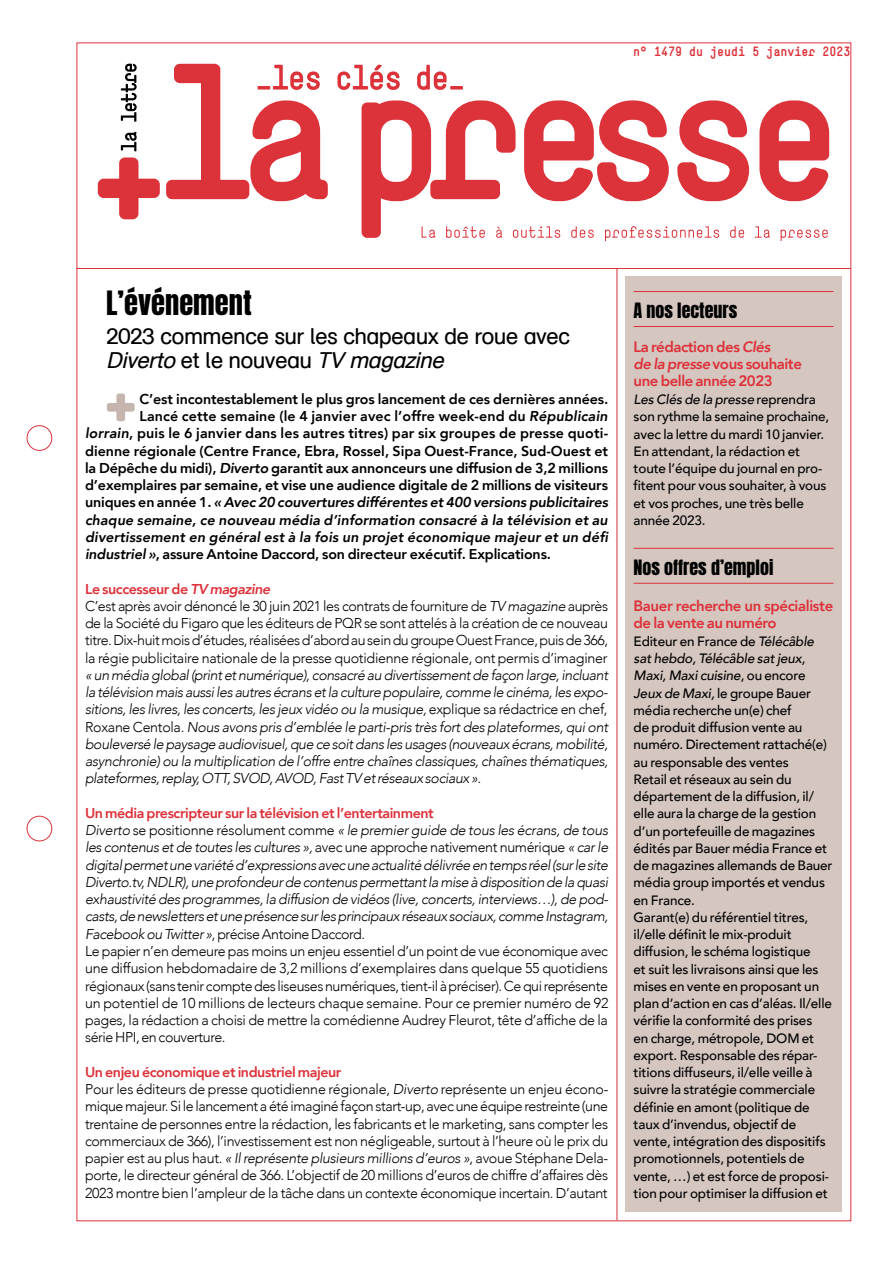
<style>
.page{position:relative;width:893px;height:1263px;background:#fff}
.page>*{position:absolute;margin:0;border:0;box-sizing:border-box;transform-origin:0 0}
.t1{font:28.5px "Anton";color:#000}
.t2{font:22.5px/24px "AG Schoolbook Regular A";letter-spacing:-.03em;color:#000}
.t3{font:18px "Anton";color:#000}
.t4{font:800 15px/17.2px "Avenir";letter-spacing:-.03em;color:#dd313a}
.t5{font:300 14.25px/17.2px "Avenir";letter-spacing:-.025em;color:#000}
.t6{font:italic 300 14.25px/17.2px "Avenir";letter-spacing:-.03em;color:#000;text-align:justify}
.t7{font:800 14.25px "Avenir";letter-spacing:-.01em;color:#000}
.t8{font:italic 800 14.25px "Avenir";letter-spacing:.005em;color:#000}
.t9{font:800 14.25px "Avenir";letter-spacing:.01em;color:#000}
.t10{font:500 13.5px/17.2px "Avenir";letter-spacing:-.01em;color:#000}
.t11{font:12.75px "Simple Bold Titling";color:#dd313a}
.s1{font-style:italic}
.s2{font-style:normal}
.s3{font-weight:800;color:#dd313a}
.s4{font-weight:800;font-style:italic;color:#dd313a}
</style>
<div class="page">
<svg style="left:107px;top:393px;width:28px;height:28px"></svg>
<div style="left:625px;top:277px;width:217px;height:263px;background:#d5c6c0"></div>
<hr style="left:634px;top:291px;width:199px;height:1px;background:#dd313a">
<hr style="left:634px;top:326px;width:199px;height:1px;background:#dd313a">
<div style="left:625px;top:533px;width:217px;height:679px;background:#d5c6c0"></div>
<hr style="left:634px;top:548px;width:199px;height:1px;background:#dd313a">
<hr style="left:634px;top:583px;width:199px;height:1px;background:#dd313a">
<div style="left:27px;top:425px;width:25px;height:26px;border:1px solid #dc323a;border-radius:50%"></div>
<div style="left:27px;top:816px;width:25px;height:25px;border:1px solid #dc323a;border-radius:50%"></div>
<svg style="left:166px;top:64px;width:663px;height:174px"></svg>
<svg style="left:98px;top:157px;width:62px;height:62px"></svg>
<svg style="left:258px;top:65px;width:205px;height:25px"></svg>
<svg style="left:422px;top:226px;width:406px;height:15px"></svg>
<svg style="left:121px;top:64px;width:16px;height:87px"></svg>
<hr style="left:77px;top:268px;width:774px;height:1px;background:#dc323a">
<hr style="left:617px;top:269px;width:1px;height:951px;background:#dc323a">
<p class="t11" style="left:633px;top:44px;width:219px">n° 1479 du jeudi 5 janvier 2023</p>
<h1 class="t1" style="left:106px;top:289px;width:147px">L’événement</h1>
<h2 class="t2" style="left:106px;top:325px;width:466px">2023 commence sur les chapeaux de roue avec<br><span class="s1">Diverto</span> e t l e n o u v e a u <span class="s1">TV magazine</span></h2>
<p class="t7" style="left:139px;top:388px;width:470px">C’est incontestablement le plus gros lancement de ces dernières années.</p>
<p class="t9" style="left:139px;top:405px;width:470px">Lancé cette semaine (le 4 janvier avec l’offre week-end du <span class="s1">Républicain</span></p>
<p class="t9" style="left:85px;top:422px;width:525px"><span class="s1">lorrain</span>, puis le 6 janvier dans les autres titres) par six groupes de presse quoti-</p>
<p class="t7" style="left:85px;top:439px;width:524px">dienne régionale (Centre France, Ebra, Rossel, Sipa Ouest-France, Sud-Ouest et</p>
<p class="t7" style="left:85px;top:457px;width:524px">la Dépêche du midi), <span class="s1">Diverto</span> garantit aux annonceurs une diffusion de 3,2 millions</p>
<p class="t7" style="left:85px;top:474px;width:524px">d’exemplaires par semaine, et vise une audience digitale de 2 millions de visiteurs</p>
<p class="t8" style="left:85px;top:494px;width:525px"><span class="s2">uniques en année 1.</span> « Avec 20 couvertures différentes et 400 versions publicitaires</p>
<p class="t8" style="left:85px;top:511px;width:524px">chaque semaine, ce nouveau média d’information consacré à la télévision et au</p>
<p class="t8" style="left:85px;top:528px;width:525px">divertissement en général est à la fois un projet économique majeur et un défi</p>
<p class="t7" style="left:85px;top:543px;width:468px"><span class="s1">industriel »</span>, assure Antoine Daccord, son directeur exécutif. Explications.</p>
<p class="t5" style="left:85px;top:580px;width:525px"><span class="s3">Le successeur de</span> <span class="s4">TV magazine<br></span>C’est après avoir dénoncé le 30 juin 2021 les contrats de fourniture de <span class="s1">TV magazine</span> auprès de la Société du Figaro que les éditeurs de PQR se sont attelés à la création de ce nouveau titre. Dix-huit mois d’études, réalisées d’abord au sein du groupe Ouest France, puis de 366, la régie publicitaire nationale de la presse quotidienne régionale, ont permis d’imaginer</p>
<p class="t6" style="left:85px;top:666px;width:525px">« un média global (print et numérique), consacré au divertissement de façon large, incluant la télévision mais aussi les autres écrans et la culture populaire, comme le cinéma, les expo&shy;sitions, les livres, les concerts, les jeux vidéo ou la musique, <span class="s2">explique sa rédactrice en chef, Roxane Centola.</span> Nous avons pris d’emblée le parti-pris très fort des plateformes, qui ont bouleversé le paysage audiovisuel, que ce soit dans les usages (nouveaux écrans, mobilité, asynchronie) ou la multiplication de l’offre entre chaînes classiques, chaînes thématiques, plateformes, replay, OTT, SVOD, AVOD, Fast TV et réseaux sociaux ».</p>
<p class="t5" style="left:85px;top:804px;width:525px"><span class="s3">Un média prescripteur sur la télévision et l’entertainment<br></span><span class="s1">Diverto</span> se positionne résolument comme <span class="s1">« le premier guide de tous les écrans, de tous les contenus et de toutes les cultures »,</span> avec une approche nativement numérique <span class="s1">« car le digital permet une variété d’expressions avec une actualité délivrée en temps réel (sur le site Diverto.tv, NDLR), une profondeur de contenus permettant la mise à disposition de la quasi exhaustivité des programmes, la diffusion de vidéos (live, concerts, interviews…), de pod&shy;casts, de newsletters et une présence sur les principaux réseaux sociaux, comme Instagram, Facebook ou Twitter »</span>, précise Antoine Daccord.<br>Le papier n’en demeure pas moins un enjeu essentiel d’un point de vue économique avec une diffusion hebdomadaire de 3,2 millions d’exemplaires dans quelque 55 quotidiens régionaux (sans tenir compte des liseuses numériques, tient-il à préciser). Ce qui représente un potentiel de 10 millions de lecteurs chaque semaine. Pour ce premier numéro de 92 pages, la rédaction a choisi de mettre la comédienne Audrey Fleurot, tête d’affiche de la série HPI, en couverture.</p>
<p class="t5" style="left:85px;top:1063px;width:525px"><span class="s3">Un enjeu économique et industriel majeur<br></span>Pour les éditeurs de presse quotidienne régionale, <span class="s1">Diverto</span> représente un enjeu écono&shy;mique majeur. Si le lancement a été imaginé façon start-up, avec une équipe restreinte (une trentaine de personnes entre la rédaction, les fabricants et le marketing, sans compter les commerciaux de 366), l’investissement est non négligeable, surtout à l’heure où le prix du papier est au plus haut. <span class="s1">« Il représente plusieurs millions d’euros »</span>, avoue Stéphane Dela&shy;porte, le directeur général de 366. L’objectif de 20 millions d’euros de chiffre d’affaires dès 2023 montre bien l’ampleur de la tâche dans un contexte économique incertain. D’autant</p>
<p class="t3" style="left:634px;top:301px;width:105px">A nos lecteurs</p>
<p class="t4" style="left:634px;top:338px;width:170px">La rédaction des <span class="s1">Clés<br>de la presse</span> vous souhaite une belle année 2023</p>
<p class="t10" style="left:634px;top:390px;width:197px"><span class="s1">Les Clés de la presse</span> reprendra son rythme la semaine prochaine, avec la lettre du mardi 10 janvier.<br>En attendant, la rédaction et toute l’équipe du journal en pro&shy;fitent pour vous souhaiter, à vous et vos proches, une très belle année 2023.</p>
<p class="t3" style="left:634px;top:558px;width:141px">Nos offres d’emploi</p>
<p class="t4" style="left:634px;top:597px;width:201px">Bauer recherche un spécialiste de la vente au numéro</p>
<p class="t10" style="left:634px;top:632px;width:201px">Editeur en France de <span class="s1">Télécâble sat hebdo, Télécâble sat jeux,<br>Maxi, Maxi cuisine</span>, ou encore<br><span class="s1">Jeux de Maxi,</span> le groupe Bauer média recherche un(e) chef<br>de produit diffusion vente au numéro. Directement rattaché(e) au responsable des ventes<br>Retail et réseaux au sein du département de la diffusion, il/ elle aura la charge de la gestion d’un portefeuille de magazines édités par Bauer média France et de magazines allemands de Bauer média group importés et vendus en France.<br>Garant(e) du référentiel titres, il/elle définit le mix-produit diffusion, le schéma logistique<br>et suit les livraisons ainsi que les mises en vente en proposant un plan d’action en cas d’aléas. Il/elle vérifie la conformité des prises<br>en charge, métropole, DOM et export. Responsable des répar&shy;titions diffuseurs, il/elle veille à suivre la stratégie commerciale définie en amont (politique de taux d’invendus, objectif de vente, intégration des dispositifs promotionnels, potentiels de vente, …) et est force de proposi&shy;tion pour optimiser la diffusion et</p>
</div>
